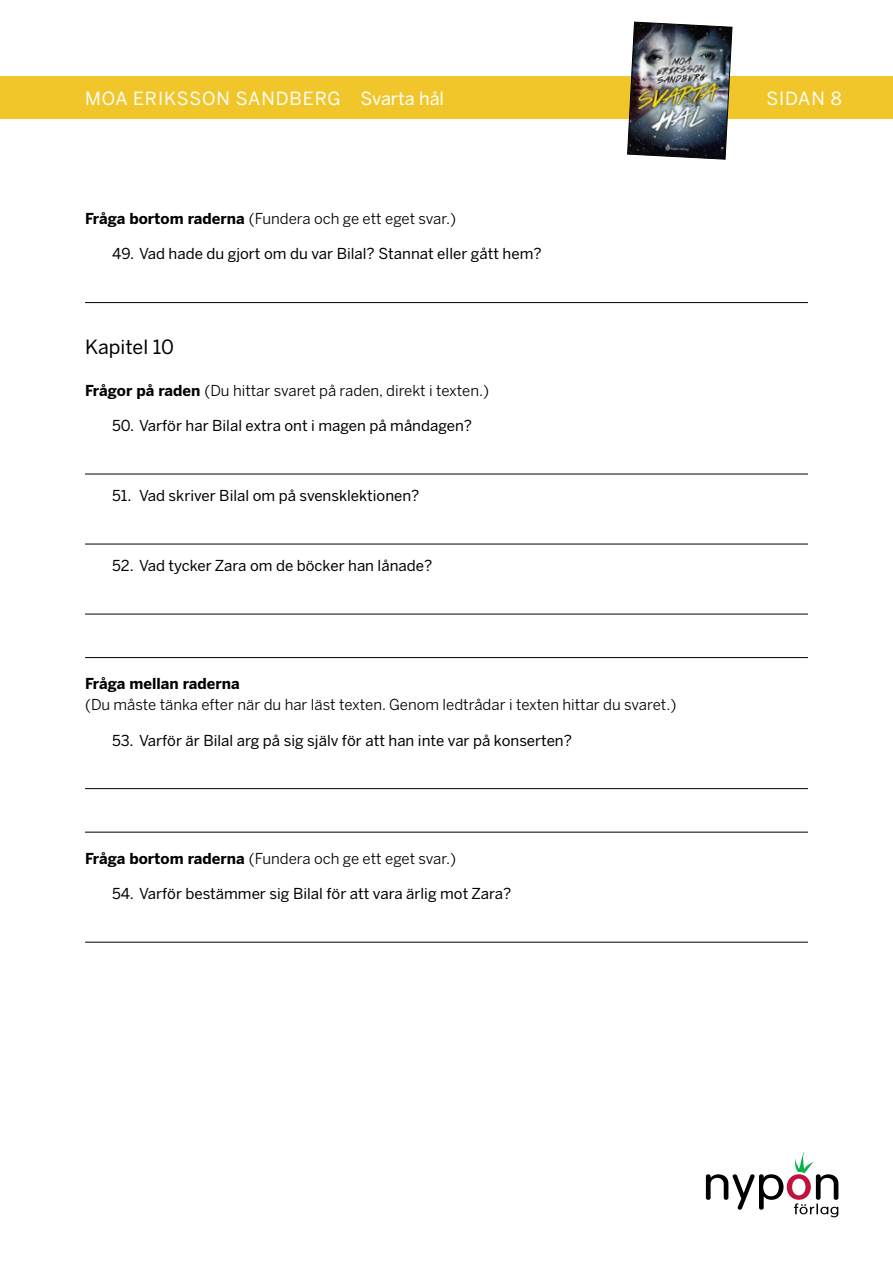
<style>
.page{position:relative;width:893px;height:1263px;background:#fff}
.page>*{position:absolute;margin:0;border:0;box-sizing:border-box;transform-origin:0 0}
.t1{font:19.5px "Benton Sans";color:#000}
.t2{font:18px "Benton Sans";letter-spacing:.04em;color:#fff}
.t3{font:15px "Benton Sans";color:#000}
.t4{font:15px "Benton Sans";color:#000}
.t5{font:700 15px "Benton Sans";color:#000}
.s1{font-weight:700}
</style>
<div class="page">
<div style="left:0;top:77px;width:893px;height:42px;background:#f1c62b"></div>
<img style="left:627px;top:21px;width:106px;height:139px">
<svg style="left:706px;top:1152px;width:132px;height:65px"></svg>
<hr style="left:85px;top:302px;width:723px;height:1px;background:#000">
<hr style="left:85px;top:474px;width:723px;height:1px;background:#000">
<hr style="left:85px;top:544px;width:723px;height:1px;background:#000">
<hr style="left:85px;top:614px;width:723px;height:1px;background:#000">
<hr style="left:85px;top:657px;width:723px;height:1px;background:#000">
<hr style="left:85px;top:788px;width:723px;height:1px;background:#000">
<hr style="left:85px;top:832px;width:723px;height:1px;background:#000">
<hr style="left:85px;top:942px;width:723px;height:1px;background:#000">
<p class="t2" style="left:85px;top:88px;width:361px">MOA ERIKSSON SANDBERG Svarta hål</p>
<p class="t2" style="left:766px;top:88px;width:77px">SIDAN 8</p>
<p class="t4" style="left:85px;top:210px;width:373px"><span class="s1">Fråga bortom raderna</span> (Fundera och ge ett eget svar.)</p>
<p class="t3" style="left:112px;top:245px;width:431px">49. Vad hade du gjort om du var Bilal? Stannat eller gått hem?</p>
<h1 class="t1" style="left:85px;top:335px;width:90px">Kapitel 10</h1>
<p class="t4" style="left:85px;top:381px;width:406px"><span class="s1">Frågor på raden</span> (Du hittar svaret på raden, direkt i texten.)</p>
<p class="t3" style="left:112px;top:417px;width:361px">50. Varför har Bilal extra ont i magen på måndagen?</p>
<p class="t3" style="left:112px;top:487px;width:309px">51. Vad skriver Bilal om på svensklektionen?</p>
<p class="t3" style="left:112px;top:557px;width:322px">52. Vad tycker Zara om de böcker han lånade?</p>
<p class="t5" style="left:85px;top:675px;width:156px">Fråga mellan raderna</p>
<p class="t4" style="left:85px;top:696px;width:593px">(Du måste tänka efter när du har läst texten. Genom ledtrådar i texten hittar du svaret.)</p>
<p class="t3" style="left:112px;top:731px;width:461px">53. Varför är Bilal arg på sig själv för att han inte var på konserten?</p>
<p class="t4" style="left:85px;top:850px;width:373px"><span class="s1">Fråga bortom raderna</span> (Fundera och ge ett eget svar.)</p>
<p class="t3" style="left:112px;top:885px;width:401px">54. Varför bestämmer sig Bilal för att vara ärlig mot Zara?</p>
</div>
